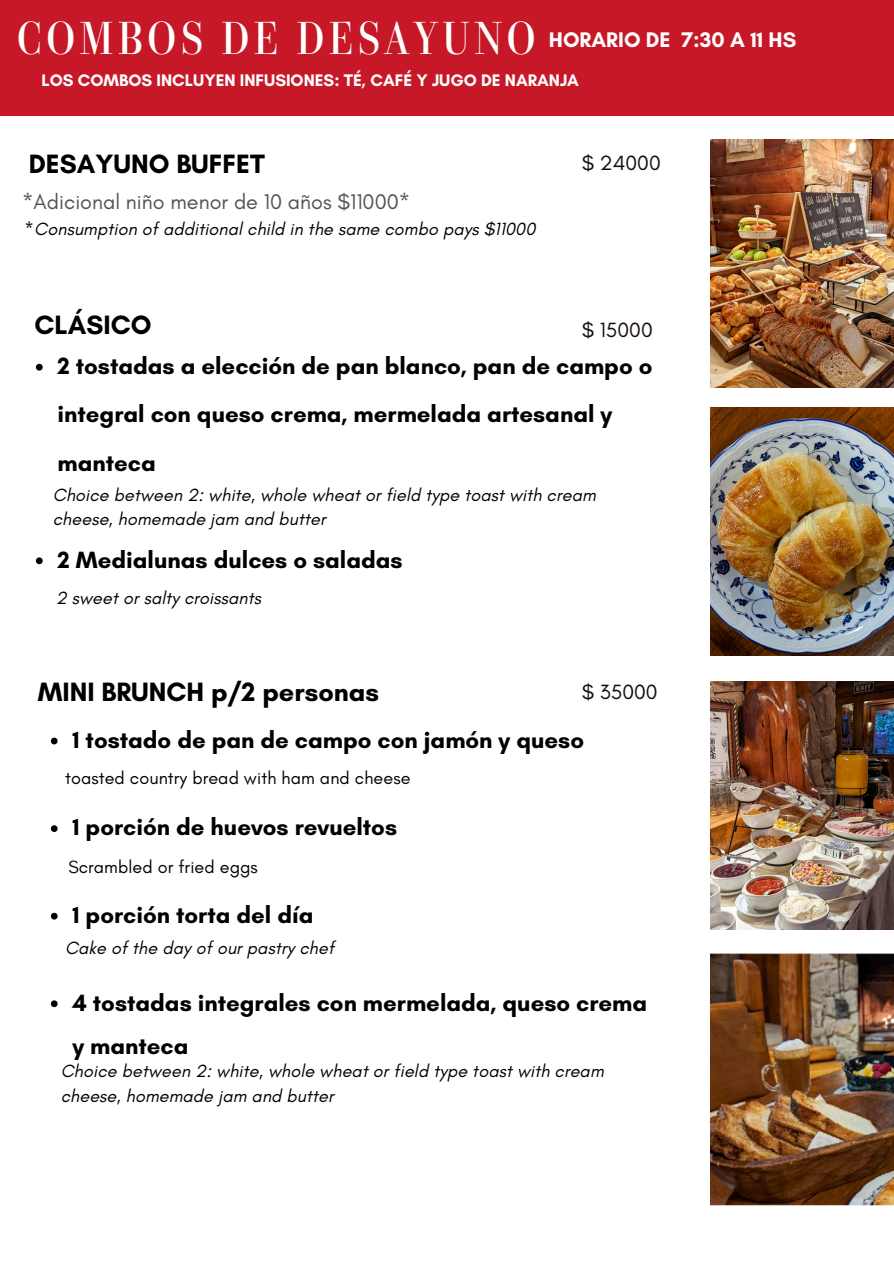
<style>
.page{position:relative;width:894px;height:1264px;background:#fff}
.page>*{position:absolute;margin:0;border:0;box-sizing:border-box;transform-origin:0 0}
.t1{font:44.55px "Parmigiano Headline HL";letter-spacing:.085em;color:#fff}
.t2{font:700 27px "Glacial Indifference";color:#000}
.t3{font:700 24px/48.3px "Glacial Indifference";color:#000}
.t4{font:21.6px "Glacial Indifference";color:#545454}
.t5{font:700 21.6px "Glacial Indifference";color:#fff}
.t6{font:21px "Glacial Indifference";color:#150e0c}
.t7{font:italic 18px/24.8px "Glacial Indifference";letter-spacing:.005em;color:#000}
.t8{font:18px "Glacial Indifference";letter-spacing:.005em;color:#000}
.t9{font:700 17.1px "Glacial Indifference";color:#fff}
</style>
<div class="page">
<div style="left:0;top:1px;width:893px;height:115px;background:#c71827"></div>
<img style="left:710px;top:408px;width:183px;height:247px">
<img style="left:710px;top:140px;width:183px;height:247px">
<svg style="left:36px;top:364px;width:7px;height:6px"></svg>
<svg style="left:36px;top:557px;width:7px;height:7px"></svg>
<img style="left:710px;top:682px;width:183px;height:247px">
<svg style="left:51px;top:737px;width:7px;height:7px"></svg>
<svg style="left:51px;top:825px;width:7px;height:7px"></svg>
<svg style="left:51px;top:912px;width:7px;height:7px"></svg>
<svg style="left:51px;top:1000px;width:7px;height:7px"></svg>
<img style="left:710px;top:953px;width:183px;height:252px">
<h1 class="t1" style="left:17px;top:10px;width:520px">COMBOS DE DESAYUNO</h1>
<p class="t5" style="left:548px;top:27px;width:249px">HORARIO DE 7:30 A 11 HS</p>
<p class="t9" style="left:41px;top:70px;width:539px">LOS COMBOS INCLUYEN INFUSIONES: TÉ, CAFÉ Y JUGO DE NARANJA</p>
<h2 class="t2" style="left:29px;top:147px;width:237px">DESAYUNO BUFFET</h2>
<p class="t4" style="left:22px;top:188px;width:389px">*Adicional niño menor de 10 años $11000*</p>
<h6 class="t7" style="left:25px;top:217px;width:512px">*Consumption of additional child in the same combo pays $11000</h6>
<h6 class="t2" style="left:34px;top:308px;width:119px">CLÁSICO</h6>
<h6 class="t6" style="left:581px;top:150px;width:80px">$ 24000</h6>
<p class="t6" style="left:581px;top:317px;width:72px">$ 15000</p>
<h5 class="t3" style="left:57px;top:341px;width:596px">2 tostadas a elección de pan blanco, pan de campo o integral con queso crema, mermelada artesanal y manteca</h5>
<h2 class="t7" style="left:53px;top:482px;width:544px">Choice between 2: white, whole wheat or field type toast with cream cheese, homemade jam and butter</h2>
<p class="t3" style="left:57px;top:535px;width:346px">2 Medialunas dulces o saladas</p>
<p class="t7" style="left:56px;top:585px;width:207px">2 sweet or salty croissants</p>
<p class="t2" style="left:38px;top:675px;width:343px">MINI BRUNCH p/2 personas</p>
<p class="t6" style="left:581px;top:678px;width:77px">$ 35000</p>
<p class="t3" style="left:72px;top:715px;width:513px">1 tostado de pan de campo con jamón y queso</p>
<p class="t8" style="left:65px;top:767px;width:347px">toasted country bread with ham and cheese</p>
<h3 class="t3" style="left:72px;top:802px;width:326px">1 porción de huevos revueltos</h3>
<p class="t8" style="left:68px;top:855px;width:191px">Scrambled or fried eggs</p>
<h6 class="t3" style="left:72px;top:890px;width:242px">1 porción torta del día</h6>
<p class="t7" style="left:65px;top:935px;width:270px">Cake of the day of our pastry chef</p>
<p class="t3" style="left:72px;top:980px;width:576px;line-height:43.8px">4 tostadas integrales con mermelada, queso crema y manteca</p>
<p class="t7" style="left:61px;top:1058px;width:544px">Choice between 2: white, whole wheat or field type toast with cream cheese, homemade jam and butter</p>
</div>
